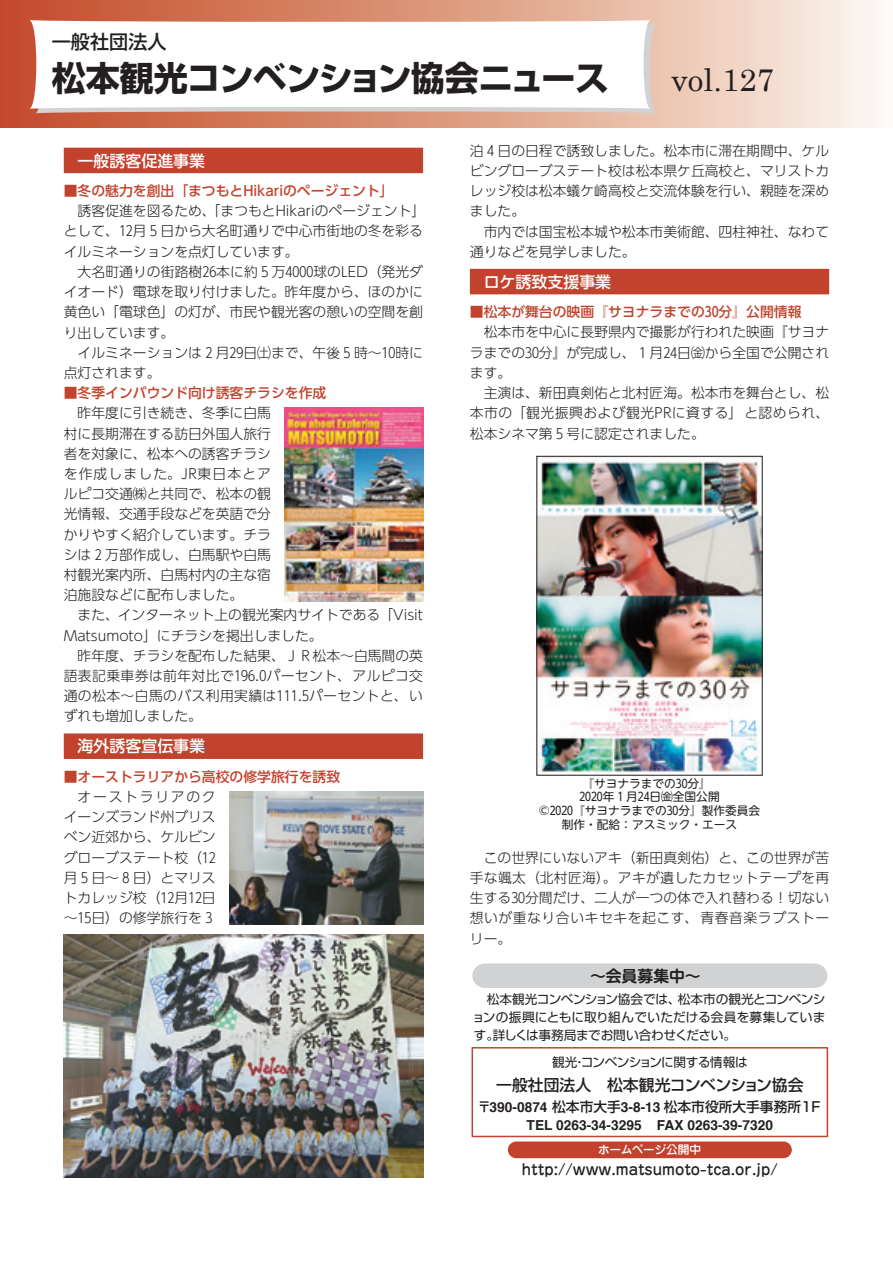
<style>
.page{position:relative;width:893px;height:1263px;background:#fff}
.page>*{position:absolute;margin:0;border:0;box-sizing:border-box;transform-origin:0 0}
.t1{font:700 34.05px "Shin Go Pro";letter-spacing:-.02em;color:#231f20}
.t2{font:31.2px "Century Schoolbook";color:#231f20}
.t3{font:500 19.2px "Shin Go Pro";color:#231f20}
.t4{font:500 15.9px "UD Shin Go Pr 6 N";color:#fff}
.t5{font:500 15.9px "Shin Go Pro";color:#231f20}
.t6{font:700 15.9px "Shin M Go Pro De";color:#231f20}
.t7{font:500 14.85px "Jun 34 Pro";color:#231f20}
.t8{font:300 13.8px/20.2px "UD Shin Go Pr 6 N";color:#231f20;text-align:justify}
.t9{font:500 13.8px "UD Shin Go Pr 6 N";color:#c2432d}
.t10{font:500 13.8px "Shin Go Pro";color:#231f20}
.t11{font:700 13.8px "Helvetica";color:#231f20}
.t12{font:12.75px/18px "Shin Go Pro";letter-spacing:-.025em;color:#231f20;text-align:justify}
.t13{font:12.75px "Shin Go Pro";letter-spacing:-.045em;color:#231f20}
.t14{font:11.7px/13.8px "UD Shin M Go Pr 6 N";color:#231f20;text-align:center}
.t15{font:500 11.7px "Jun 34 Pro";letter-spacing:-.035em;color:#fff}
.s1{font-family:"Helvetica";font-weight:700}
</style>
<div class="page">
<div style="left:508px;top:1141px;width:284px;height:17px;background:#c2432d;border-radius:8px"></div>
<div style="left:472px;top:1047px;width:356px;height:90px;border:1px solid #c2432d"></div>
<div style="left:472px;top:963px;width:355px;height:25px;background:#d1d2d4"></div>
<svg style="left:0;top:0;width:880px;height:128px;background:#e4b09c"></svg>
<svg style="left:35px;top:24px;width:622px;height:89px;background:#d6bdb4"></svg>
<div style="left:29px;top:20px;width:622px;height:89px;background:#fff"></div>
<div style="left:470px;top:269px;width:359px;height:25px;background:#c2432d"></div>
<img style="left:539px;top:458px;width:221px;height:315px">
<div style="left:64px;top:148px;width:359px;height:25px;background:#c2432d"></div>
<div style="left:64px;top:733px;width:359px;height:26px;background:#c2432d"></div>
<img style="left:285px;top:407px;width:138px;height:195px">
<img style="left:230px;top:791px;width:193px;height:133px">
<img style="left:64px;top:935px;width:359px;height:243px">
<h3 class="t3" style="left:52px;top:26px;width:116px">一般社団法人</h3>
<h1 class="t1" style="left:52px;top:51px;width:559px">松本観光コンベンション協会ニュース</h1>
<h2 class="t2" style="left:671px;top:60px;width:104px">vol.127</h2>
<p class="t4" style="left:78px;top:148px;width:161px">一般誘客促進事業　　</p>
<p class="t9" style="left:64px;top:180px;width:331px">■冬の魅力を創出「まつもとHikariのページェント」</p>
<p class="t8" style="left:64px;top:200px;width:363px;text-align:left;text-indent:14px">誘客促進を図るため、「まつもとHikariのページェント」として、1 2月 5 日から大名町通りで中心市街地の冬を彩るイルミネーションを点灯しています。</p>
<p class="t8" style="left:64px;top:261px;width:361px;text-indent:14px">大名町通りの街路樹26本に約５万4000球のLED（発光ダイオード）電球を取り付けました。昨年度から、ほのかに黄色い「電球色」の灯が、市民や観光客の憩いの空間を創り出しています。</p>
<p class="t8" style="left:64px;top:342px;width:361px;text-indent:14px">イルミネーションは２月29日㈯まで、午後５時〜1 0時に点灯されます。</p>
<p class="t9" style="left:64px;top:382px;width:264px">■冬季インバウンド向け誘客チラシを作成</p>
<p class="t8" style="left:64px;top:402px;width:209px;text-indent:14px">昨年度に引き続き、冬季に白馬村に長期滞在する訪日外国人旅行者を対象に、松本への誘客チラシを作成しました。JR東日本とアルピコ交通㈱と共同で、松本の観光情報、交通手段などを英語で分かりやすく紹介しています。チラシは２万部作成し、白馬駅や白馬村観光案内所、白馬村内の主な宿泊施設などに配布しました。</p>
<p class="t8" style="left:64px;top:604px;width:361px;text-indent:14px">また、インターネット上の観光案内サイトである「Visit<br>Matsumoto」にチラシを掲出しました。</p>
<p class="t8" style="left:64px;top:645px;width:361px;text-indent:14px">昨年度、チラシを配布した結果、ＪＲ松本〜白馬間の英語表記乗車券は前年対比で1 96.0パーセント、アルピコ交通の松本〜白馬のバス利用実績は111</p>
<p class="t8" style="left:298px;top:685px;width:127px">.5パーセントと、い</p>
<p class="t8" style="left:64px;top:705px;width:140px">ずれも増加しました。</p>
<p class="t4" style="left:78px;top:733px;width:161px">海外誘客宣伝事業　　</p>
<p class="t9" style="left:64px;top:765px;width:278px">■オーストラリアから高校の修学旅行を誘致</p>
<p class="t8" style="left:64px;top:786px;width:154px;text-indent:14px">オーストラリアのクイーンズランド州ブリスベン近郊から、ケルビングローブステート校（1 2月 5 日〜 8 日）とマリストカレッジ校（12月12日〜15日）の修学旅行を３</p>
<p class="t8" style="left:470px;top:140px;width:361px">泊４日の日程で誘致しました。松本市に滞在期間中、ケルビングローブステート校は松本県ケ丘高校と、マリストカレッジ校は松本蟻ケ崎高校と交流体験を行い、親睦を深めました。</p>
<p class="t8" style="left:470px;top:221px;width:361px;text-indent:14px">市内では国宝松本城や松本市美術館、四柱神社、なわて通りなどを見学しました。</p>
<p class="t4" style="left:484px;top:269px;width:129px">ロケ誘致支援事業</p>
<p class="t9" style="left:470px;top:301px;width:333px">■松本が舞台の映画『サヨナラまでの30分』公開情報</p>
<p class="t8" style="left:470px;top:322px;width:361px;text-indent:14px">松本市を中心に長野県内で撮影が行われた映画『サヨナラまでの30分』が完成し、１月24日㈮から全国で公開されます。</p>
<p class="t8" style="left:470px;top:382px;width:361px;text-indent:14px">主演は、新田真剣佑と北村匠海。松本市を舞台とし、松本市の「観光振興および観光PRに資する」と認められ、松本シネマ第５号に認定されました。</p>
<p class="t14" style="left:539px;top:776px;width:223px">『サヨナラまでの３０分』<br>２０２０年１月２４日㈮全国公開<br>©２０２０『サヨナラまでの３０分』製作委員会制作・配給：アスミック・エース</p>
<p class="t8" style="left:470px;top:847px;width:361px;text-indent:14px">この世界にいないアキ（新田真剣佑）と、この世界が苦手な颯太（北村匠海）。アキが遺したカセットテープを再生する30分間だけ、二人が一つの体で入れ替わる！切ない想いが重なり合いキセキを起こす、青春音楽ラブストーリー。</p>
<p class="t6" style="left:590px;top:963px;width:112px">～会員募集中～</p>
<p class="t12" style="left:472px;top:989px;width:355px">　松本観光コンベンション協会では、松本市の観光とコンベンションの振興にともに取り組んでいただける会員を募集しています。詳しくは事務局までお問い合わせください。</p>
<p class="t13" style="left:552px;top:1052px;width:197px">観光・コンベンションに関する情報は</p>
<p class="t5" style="left:496px;top:1071px;width:309px">一般社団法人　松本観光コンベンション協会</p>
<p class="t10" style="left:478px;top:1095px;width:344px">〒<span class="s1">390-0874</span> 松本市大手<span class="s1">3-8-13</span> 松本市役所大手事務所1F</p>
<p class="t15" style="left:598px;top:1140px;width:104px">ホームページ公開中</p>
<p class="t7" style="left:522px;top:1157px;width:257px">http://www.matsumoto-tca.or.jp/</p>
<p class="t11" style="left:527px;top:1114px;width:248px">TEL 0263-34-3295 FAX 0263-39-7320</p>
</div>
